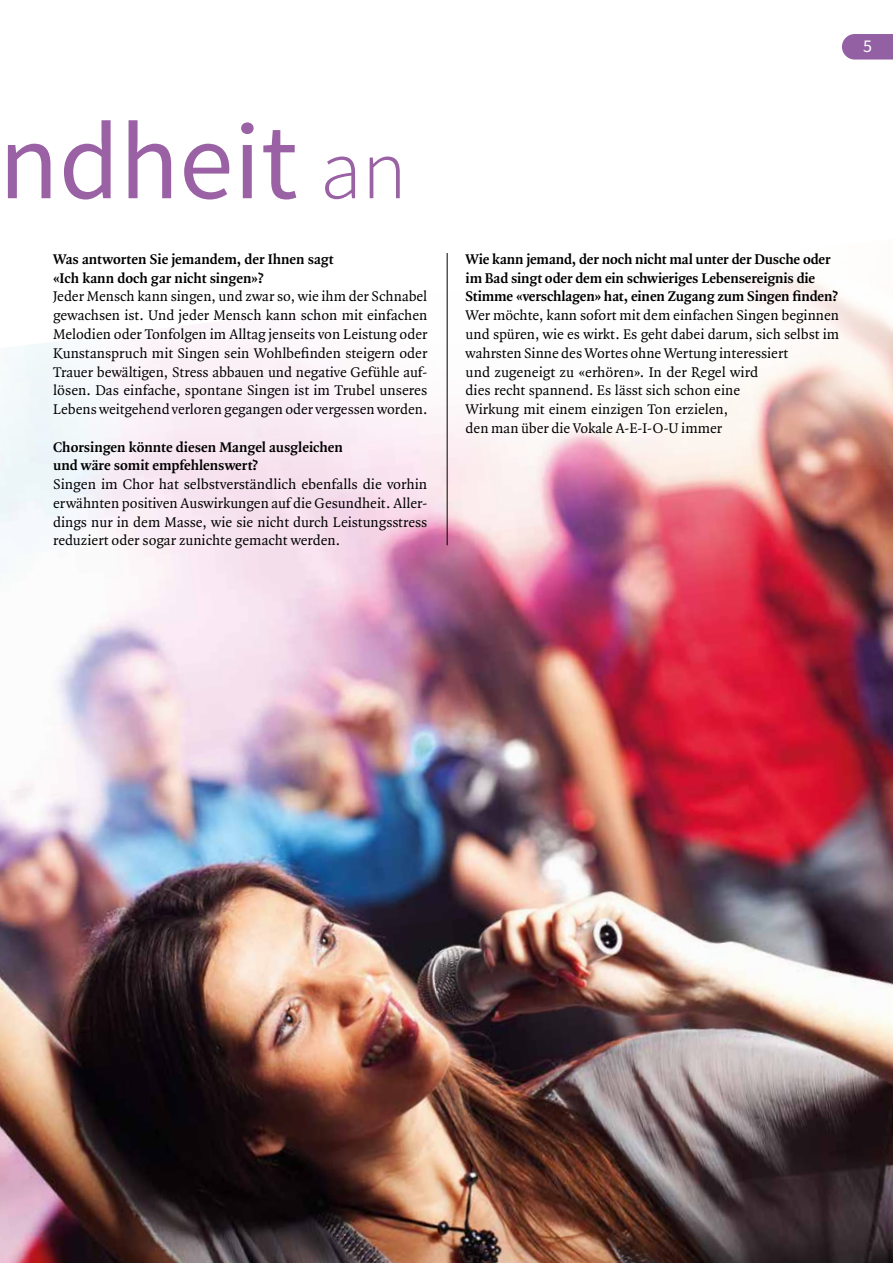
<style>
.page{position:relative;width:893px;height:1263px;background:#fff}
.page>*{position:absolute;margin:0;border:0;box-sizing:border-box;transform-origin:0 0}
.t1{font:109.5px "Source Sans Pro";color:#9a61a4}
.t2{font:18px "Source Sans Pro";color:#fff}
.t3{font:15px/18.8px "Quadraat OT";color:#000;text-align:justify}
.t4{font:700 15px/18.8px "Quadraat OT";letter-spacing:-.01em;color:#000}
.s1{font-weight:300;font-size:84.75px}
</style>
<div class="page">
<img style="left:0;top:470px;width:893px;height:793px">
<svg style="left:0;top:269px;width:893px;height:201px"></svg>
<svg style="left:842px;top:34px;width:51px;height:26px"></svg>
<div style="left:0;top:55px;width:467px;height:236px;background:#fff"></div>
<hr style="left:447px;top:253px;width:1px;height:292px;background:#000">
<h1 class="t1" style="left:-1px;top:94px;width:410px">ndheit <span class="s1">an</span></h1>
<p class="t4" style="left:53px;top:250px;width:282px">Was antworten Sie jemandem, der Ihnen sagt «Ich kann doch gar nicht singen»?</p>
<p class="t3" style="left:53px;top:287px;width:376px">Jeder Mensch kann singen, und zwar so, wie ihm der Schnabel gewachsen ist. Und jeder Mensch kann schon mit einfachen Melodien oder Tonfolgen im Alltag jenseits von Leistung oder Kunstanspruch mit Singen sein Wohlbefinden steigern oder Trauer bewältigen, Stress abbauen und negative Gefühle auf&shy;lösen. Das einfache, spontane Singen ist im Trubel unseres Lebens weitgehend verloren gegangen oder vergessen worden.</p>
<p class="t4" style="left:53px;top:437px;width:291px">Chorsingen könnte diesen Mangel ausgleichen und wäre somit empfehlenswert?</p>
<p class="t3" style="left:53px;top:475px;width:376px">Singen im Chor hat selbstverständlich ebenfalls die vorhin erwähnten positiven Auswirkungen auf die Gesundheit. Aller&shy;dings nur in dem Masse, wie sie nicht durch Leistungsstress reduziert oder sogar zunichte gemacht werden.</p>
<p class="t2" style="left:863px;top:35px;width:10px">5</p>
<p class="t4" style="left:466px;top:250px;width:374px">Wie kann jemand, der noch nicht mal unter der Dusche oder im Bad singt oder dem ein schwieriges Lebensereignis die<br>Stimme «verschlagen» hat, einen Zugang zum Singen finden?</p>
<p class="t3" style="left:466px;top:306px;width:375px;text-align:left">Wer möchte, kann sofort mit dem einfachen Singen beginnen und spüren, wie es wirkt. Es geht dabei darum, sich selbst im wahrsten Sinne des Wortes ohne Wertung interessiert<br>und zugeneigt zu «erhören». In der Regel wird<br>dies recht spannend. Es lässt sich schon eine<br>Wirkung mit einem einzigen Ton erzielen,<br>den man über die Vokale A-E-I-O-U immer</p>
</div>
